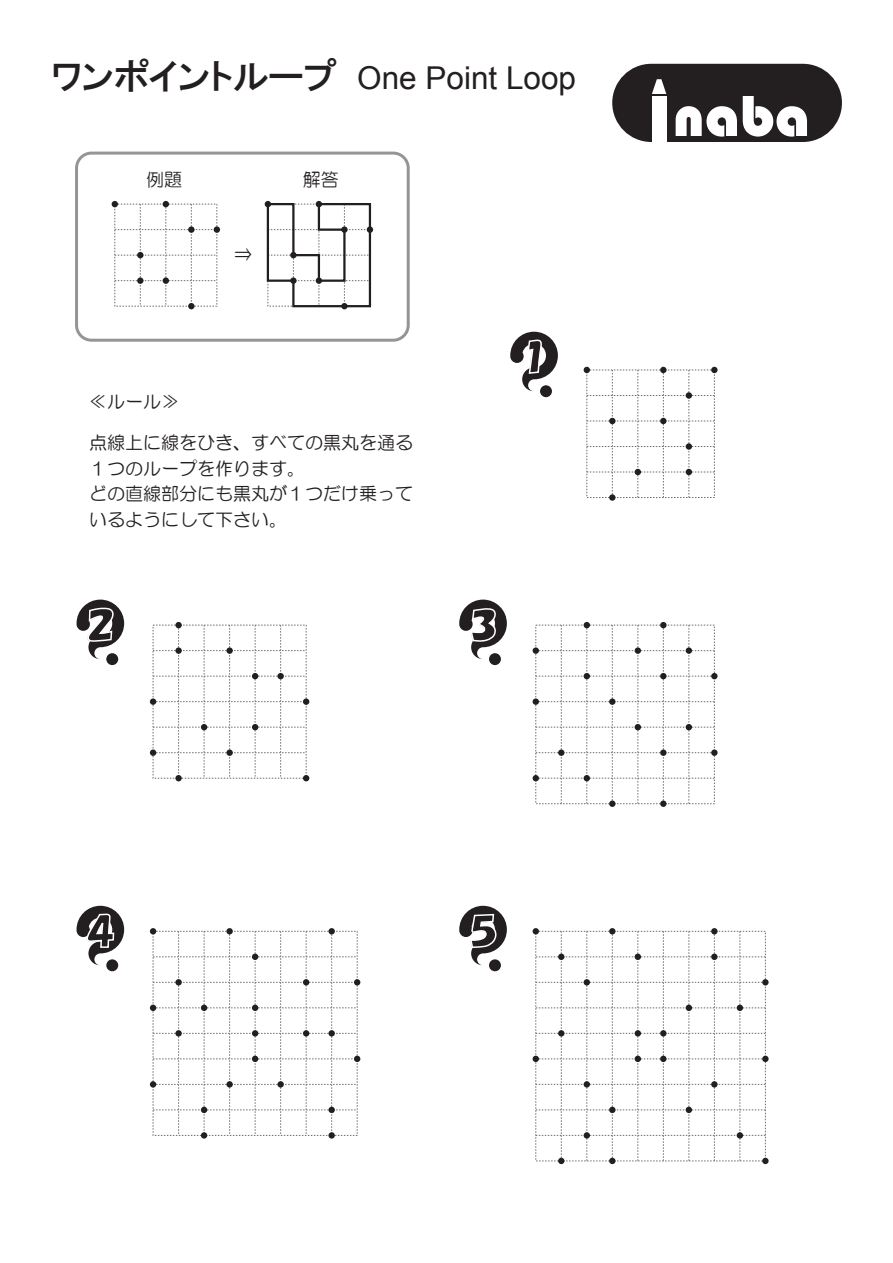
<style>
.page{position:relative;width:893px;height:1263px;background:#fff}
.page>*{position:absolute;margin:0;border:0;box-sizing:border-box;transform-origin:0 0}
.t1{font:60px "Bauhaus 93";color:#fff}
.t2{font:36px "HGP Gothic E";color:#231f20}
.t3{font:36px "HG Soei Kakupoptai";color:#231f20}
.t4{font:31.5px "Arial";color:#231f20}
.t5{font:18px/25.5px "HG Maru Gothic MPRO";color:#231f20}
.s1{font-size:72px}
</style>
<div class="page">
<div style="left:188px;top:303px;width:7px;height:6px;background:#231f20;border-radius:50%"></div>
<svg style="left:112px;top:201px;width:105px;height:105px"></svg>
<div style="left:137px;top:252px;width:7px;height:6px;background:#231f20;border-radius:50%"></div>
<div style="left:188px;top:226px;width:7px;height:7px;background:#231f20;border-radius:50%"></div>
<div style="left:214px;top:226px;width:6px;height:7px;background:#231f20;border-radius:50%"></div>
<div style="left:175px;top:622px;width:7px;height:6px;background:#231f20;border-radius:50%"></div>
<div style="left:150px;top:698px;width:6px;height:7px;background:#231f20;border-radius:50%"></div>
<svg style="left:153px;top:625px;width:156px;height:156px"></svg>
<div style="left:150px;top:749px;width:6px;height:7px;background:#231f20;border-radius:50%"></div>
<div style="left:711px;top:749px;width:7px;height:7px;background:#231f20;border-radius:50%"></div>
<div style="left:609px;top:800px;width:6px;height:7px;background:#231f20;border-radius:50%"></div>
<div style="left:711px;top:673px;width:7px;height:6px;background:#231f20;border-radius:50%"></div>
<div style="left:660px;top:800px;width:6px;height:7px;background:#231f20;border-radius:50%"></div>
<svg style="left:533px;top:622px;width:181px;height:182px"></svg>
<svg style="left:150px;top:928px;width:210px;height:210px"></svg>
<div style="left:762px;top:1158px;width:7px;height:6px;background:#231f20;border-radius:50%"></div>
<div style="left:762px;top:979px;width:7px;height:6px;background:#231f20;border-radius:50%"></div>
<div style="left:762px;top:1056px;width:7px;height:6px;background:#231f20;border-radius:50%"></div>
<svg style="left:533px;top:928px;width:232px;height:236px"></svg>
<div style="left:341px;top:303px;width:7px;height:6px;background:#231f20;border-radius:50%"></div>
<div style="left:609px;top:494px;width:6px;height:7px;background:#231f20;border-radius:50%"></div>
<svg style="left:584px;top:367px;width:130px;height:130px"></svg>
<div style="left:686px;top:392px;width:6px;height:7px;background:#231f20;border-radius:50%"></div>
<div style="left:711px;top:367px;width:7px;height:6px;background:#231f20;border-radius:50%"></div>
<div style="left:686px;top:443px;width:6px;height:7px;background:#231f20;border-radius:50%"></div>
<div style="left:540px;top:385px;width:12px;height:12px;background:#231f20;border-radius:50%"></div>
<svg style="left:510px;top:332px;width:48px;height:59px"></svg>
<div style="left:106px;top:653px;width:12px;height:12px;background:#231f20;border-radius:50%"></div>
<svg style="left:77px;top:600px;width:47px;height:59px"></svg>
<div style="left:489px;top:653px;width:12px;height:12px;background:#231f20;border-radius:50%"></div>
<svg style="left:459px;top:600px;width:48px;height:59px"></svg>
<div style="left:106px;top:959px;width:12px;height:12px;background:#231f20;border-radius:50%"></div>
<svg style="left:77px;top:906px;width:47px;height:59px"></svg>
<div style="left:489px;top:959px;width:12px;height:12px;background:#231f20;border-radius:50%"></div>
<svg style="left:459px;top:906px;width:48px;height:59px"></svg>
<div style="left:75px;top:152px;width:335px;height:190px;border:3px solid #939598;border-radius:15px"></div>
<div style="left:612px;top:64px;width:230px;height:78px;background:#231f20;border-radius:39px"></div>
<svg style="left:652px;top:76px;width:14px;height:18px"></svg>
<svg style="left:265px;top:201px;width:107px;height:107px"></svg>
<h2 class="t2" style="left:51px;top:58px;width:287px">ワンポイントループ</h2>
<h3 class="t4" style="left:357px;top:58px;width:220px">One Point Loop</h3>
<p class="t5" style="left:146px;top:166px;width:37px">例題</p>
<p class="t5" style="left:303px;top:166px;width:37px">解答</p>
<p class="t5" style="left:234px;top:242px;width:19px">⇒</p>
<p class="t5" style="left:89px;top:389px;width:92px">≪ルール≫</p>
<h2 class="t3" style="left:516px;top:338px;width:37px">１</h2>
<p class="t5" style="left:89px;top:430px;width:325px">点線上に線をひき、すべての黒丸を通る<br>１つのループを作ります。<br>どの直線部分にも黒丸が１つだけ乗っているようにして下さい。</p>
<h2 class="t3" style="left:83px;top:606px;width:37px">２</h2>
<h2 class="t3" style="left:465px;top:606px;width:37px">３</h2>
<h1 class="t1" style="left:647px;top:82px;width:164px"><span class="s1">I</span>naba</h1>
<h2 class="t3" style="left:83px;top:912px;width:37px">４</h2>
<h2 class="t3" style="left:465px;top:912px;width:37px">５</h2>
</div>
